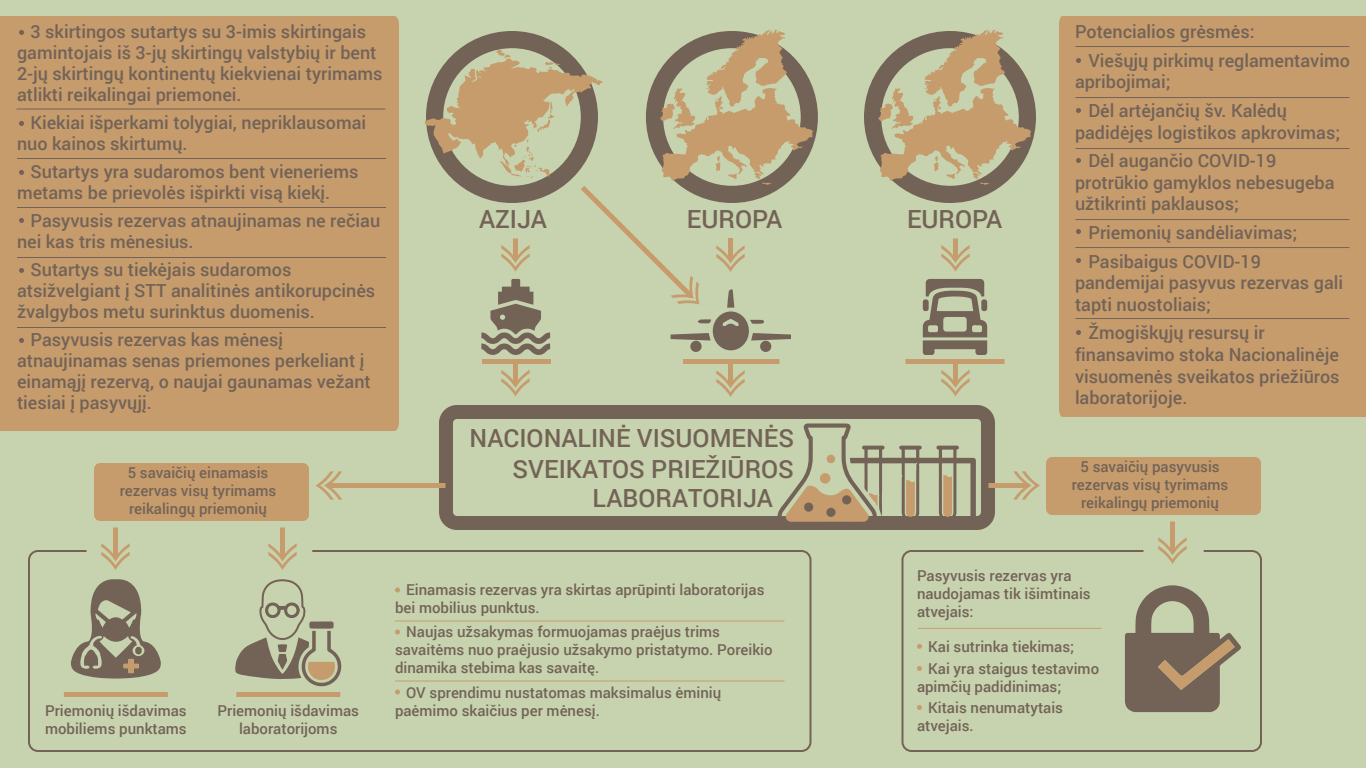
<style>
.page{position:relative;width:1366px;height:768px;background:#c7d3ae}
.page>*{position:absolute;margin:0;border:0;box-sizing:border-box;transform-origin:0 0}
.t1{font:500 25px "Roboto";color:#736357}
.t2{font:500 18px/21px "Roboto";color:#736357}
.t3{font:500 15px/18px "Roboto";color:#736357}
</style>
<div class="page">
<div style="left:28px;top:550px;width:784px;height:202px;border:2px solid #736357;border-radius:9px"></div>
<div style="left:902px;top:550px;width:360px;height:202px;border:2px solid #736357;border-radius:9px"></div>
<div style="left:439px;top:405px;width:556px;height:125px;border:14px solid #736357;border-radius:11px"></div>
<svg style="left:774px;top:423px;width:202px;height:107px"></svg>
<div style="left:820px;top:473px;width:10px;height:11px;background:#c69c6d;border-radius:50%"></div>
<div style="left:827px;top:455px;width:8px;height:8px;background:#c69c6d;border-radius:50%"></div>
<div style="left:804px;top:503px;width:9px;height:9px;background:#736357;border-radius:50%"></div>
<div style="left:826px;top:508px;width:10px;height:9px;background:#736357;border-radius:50%"></div>
<div style="left:842px;top:495px;width:9px;height:9px;background:#736357;border-radius:50%"></div>
<svg style="left:864px;top:29px;width:172px;height:174px"></svg>
<div style="left:482px;top:359px;width:69px;height:5px;background:#c69c6d"></div>
<svg style="left:923px;top:279px;width:64px;height:76px"></svg>
<div style="left:972px;top:325px;width:10px;height:7px;background:#c7d3ae;border-radius:2px"></div>
<div style="left:928px;top:325px;width:10px;height:7px;background:#c7d3ae;border-radius:2px"></div>
<div style="left:906px;top:359px;width:98px;height:5px;background:#c69c6d"></div>
<svg style="left:917px;top:644px;width:5px;height:5px"></svg>
<svg style="left:917px;top:666px;width:5px;height:5px"></svg>
<svg style="left:917px;top:705px;width:5px;height:5px"></svg>
<hr style="left:918px;top:628px;width:184px;height:1px;background:#c69c6d">
<svg style="left:395px;top:588px;width:5px;height:5px"></svg>
<svg style="left:395px;top:630px;width:5px;height:5px"></svg>
<svg style="left:395px;top:690px;width:5px;height:5px"></svg>
<hr style="left:395px;top:681px;width:389px;height:1px;background:#c69c6d">
<hr style="left:395px;top:621px;width:389px;height:1px;background:#c69c6d">
<div style="left:328px;top:483px;width:118px;height:5px;background:#c69c6d"></div>
<div style="left:988px;top:483px;width:40px;height:5px;background:#c69c6d"></div>
<svg style="left:1013px;top:471px;width:27px;height:29px"></svg>
<div style="left:94px;top:463px;width:215px;height:58px;background:#c69c6d;border-radius:6px"></div>
<div style="left:1046px;top:457px;width:215px;height:58px;background:#c69c6d;border-radius:6px"></div>
<div style="left:64px;top:692px;width:104px;height:5px;background:#c69c6d"></div>
<svg style="left:71px;top:579px;width:90px;height:100px"></svg>
<div style="left:236px;top:692px;width:104px;height:5px;background:#c69c6d"></div>
<div style="left:113px;top:528px;width:5px;height:30px;background:#c69c6d"></div>
<svg style="left:101px;top:543px;width:29px;height:27px"></svg>
<svg style="left:235px;top:471px;width:109px;height:216px"></svg>
<div style="left:1170px;top:522px;width:5px;height:30px;background:#c69c6d"></div>
<svg style="left:1158px;top:537px;width:29px;height:27px"></svg>
<svg style="left:1125px;top:585px;width:116px;height:127px"></svg>
<div style="left:1059px;top:16px;width:307px;height:401px;background:#c69c6d"></div>
<svg style="left:1076px;top:58px;width:5px;height:5px"></svg>
<svg style="left:1076px;top:108px;width:5px;height:5px"></svg>
<svg style="left:1076px;top:158px;width:5px;height:5px"></svg>
<svg style="left:1076px;top:229px;width:5px;height:5px"></svg>
<svg style="left:1076px;top:258px;width:5px;height:5px"></svg>
<svg style="left:1076px;top:330px;width:5px;height:5px"></svg>
<hr style="left:1075px;top:46px;width:274px;height:1px;background:#736357">
<hr style="left:1075px;top:97px;width:274px;height:1px;background:#736357">
<hr style="left:1075px;top:148px;width:274px;height:1px;background:#736357">
<hr style="left:1075px;top:219px;width:274px;height:1px;background:#736357">
<hr style="left:1075px;top:247px;width:274px;height:1px;background:#736357">
<hr style="left:1075px;top:318px;width:274px;height:1px;background:#736357">
<div style="left:0;top:16px;width:399px;height:415px;background:#c69c6d"></div>
<svg style="left:19px;top:30px;width:5px;height:5px"></svg>
<svg style="left:19px;top:121px;width:5px;height:5px"></svg>
<svg style="left:19px;top:170px;width:5px;height:5px"></svg>
<svg style="left:19px;top:218px;width:5px;height:5px"></svg>
<svg style="left:19px;top:268px;width:5px;height:5px"></svg>
<svg style="left:19px;top:338px;width:5px;height:5px"></svg>
<div style="left:683px;top:359px;width:97px;height:5px;background:#c69c6d"></div>
<hr style="left:16px;top:109px;width:369px;height:1px;background:#736357">
<hr style="left:17px;top:158px;width:369px;height:1px;background:#736357">
<hr style="left:17px;top:207px;width:369px;height:1px;background:#736357">
<hr style="left:17px;top:257px;width:369px;height:1px;background:#736357">
<hr style="left:17px;top:327px;width:369px;height:1px;background:#736357">
<div style="left:513px;top:362px;width:5px;height:22px;background:#c69c6d"></div>
<svg style="left:501px;top:370px;width:29px;height:27px"></svg>
<div style="left:728px;top:363px;width:5px;height:22px;background:#c69c6d"></div>
<svg style="left:716px;top:370px;width:29px;height:27px"></svg>
<svg style="left:425px;top:29px;width:393px;height:326px"></svg>
<div style="left:953px;top:238px;width:5px;height:21px;background:#c69c6d"></div>
<svg style="left:941px;top:245px;width:29px;height:27px"></svg>
<div style="left:953px;top:362px;width:5px;height:22px;background:#c69c6d"></div>
<svg style="left:941px;top:370px;width:29px;height:27px"></svg>
<p class="t2" style="left:17px;top:21px;width:367px;text-indent:13px">3 skirtingos sutartys su 3-imis skirtingais gamintojais iš 3-jų skirtingų valstybių ir bent 2-jų skirtingų kontinentų kiekvienai tyrimams atlikti reikalingai priemonei.</p>
<p class="t2" style="left:17px;top:112px;width:351px;text-indent:13px">Kiekiai išperkami tolygiai, nepriklausomai nuo kainos skirtumų.</p>
<p class="t2" style="left:17px;top:161px;width:343px;text-indent:13px">Sutartys yra sudaromos bent vieneriems metams be prievolės išpirkti visą kiekį.</p>
<p class="t2" style="left:17px;top:210px;width:365px;text-indent:13px">Pasyvusis rezervas atnaujinamas ne rečiau nei kas tris mėnesius.</p>
<p class="t2" style="left:17px;top:259px;width:360px;text-indent:13px">Sutartys su tiekėjais sudaromos atsižvelgiant į STT analitinės antikorupcinės žvalgybos metu surinktus duomenis.</p>
<p class="t2" style="left:17px;top:329px;width:355px;text-indent:13px">Pasyvusis rezervas kas mėnesį atnaujinamas senas priemones perkeliant į einamąjį rezervą, o naujai gaunamas vežant tiesiai į pasyvųjį.</p>
<h1 class="t1" style="left:479px;top:201px;width:70px">AZIJA</h1>
<h1 class="t1" style="left:687px;top:201px;width:97px">EUROPA</h1>
<h1 class="t1" style="left:907px;top:201px;width:97px">EUROPA</h1>
<p class="t2" style="left:1088px;top:17px;width:263px;line-height:28.6px;text-indent:-13px">Potencialios grėsmės:<br>Viešųjų pirkimų reglamentavimo</p>
<p class="t2" style="left:1088px;top:67px;width:200px;line-height:28.6px;text-indent:-13px">apribojimai;<br>Dėl artėjančių šv. Kalėdų</p>
<p class="t2" style="left:1088px;top:117px;width:253px;line-height:28.6px;text-indent:-13px">padidėjęs logistikos apkrovimas;<br>Dėl augančio COVID-19</p>
<p class="t2" style="left:1075px;top:171px;width:261px;line-height:21.6px">protrūkio gamyklos nebesugeba užtikrinti paklausos;</p>
<p class="t2" style="left:1088px;top:218px;width:210px;line-height:28.6px">Priemonių sandėliavimas;<br>Pasibaigus COVID-19</p>
<p class="t2" style="left:1075px;top:271px;width:270px;line-height:21.6px">pandemijai pasyvus rezervas gali tapti nuostoliais;</p>
<p class="t2" style="left:1075px;top:322px;width:266px;line-height:21.6px;text-indent:13px">Žmogiškųjų resursų ir finansavimo stoka Nacionalinėje visuomenės sveikatos priežiūros laboratorijoje.</p>
<h1 class="t1" style="left:470px;top:420px;width:326px">NACIONALINĖ VISUOMENĖS</h1>
<h1 class="t1" style="left:513px;top:451px;width:283px">SVEIKATOS PRIEŽIŪROS</h1>
<h1 class="t1" style="left:593px;top:480px;width:182px">LABORATORIJA</h1>
<p class="t3" style="left:120px;top:464px;width:158px;text-align:center">5 savaičių einamasis rezervas visų tyrimams reikalingų priemonių</p>
<p class="t3" style="left:1072px;top:458px;width:158px;text-align:center">5 savaičių pasyvusis rezervas visų tyrimams reikalingų priemonių</p>
<p class="t3" style="left:45px;top:701px;width:143px">Priemonių išdavimas mobiliems punktams</p>
<p class="t3" style="left:218px;top:701px;width:143px;text-align:center">Priemonių išdavimas laboratorijoms</p>
<p class="t3" style="left:395px;top:580px;width:371px;text-indent:11px">Einamasis rezervas yra skirtas aprūpinti laboratorijas bei mobilius punktus.</p>
<p class="t3" style="left:395px;top:622px;width:379px;text-indent:11px">Naujas užsakymas formuojamas praėjus trims savaitėms nuo praėjusio užsakymo pristatymo. Poreikio dinamika stebima kas savaitę.</p>
<p class="t3" style="left:395px;top:683px;width:328px;text-indent:11px">OV sprendimu nustatomas maksimalus ėminių paėmimo skaičius per mėnesį.</p>
<p class="t3" style="left:917px;top:566px;width:175px">Pasyvusis rezervas yra naudojamas tik išimtinais atvejais:</p>
<p class="t3" style="left:928px;top:635px;width:172px;line-height:22.1px">Kai sutrinka tiekimas;<br>Kai yra staigus testavimo</p>
<p class="t3" style="left:917px;top:676px;width:148px;line-height:21px;text-align:right">apimčių padidinimas;<br>Kitais nenumatytais</p>
<p class="t3" style="left:917px;top:716px;width:58px">atvejais.</p>
</div>
